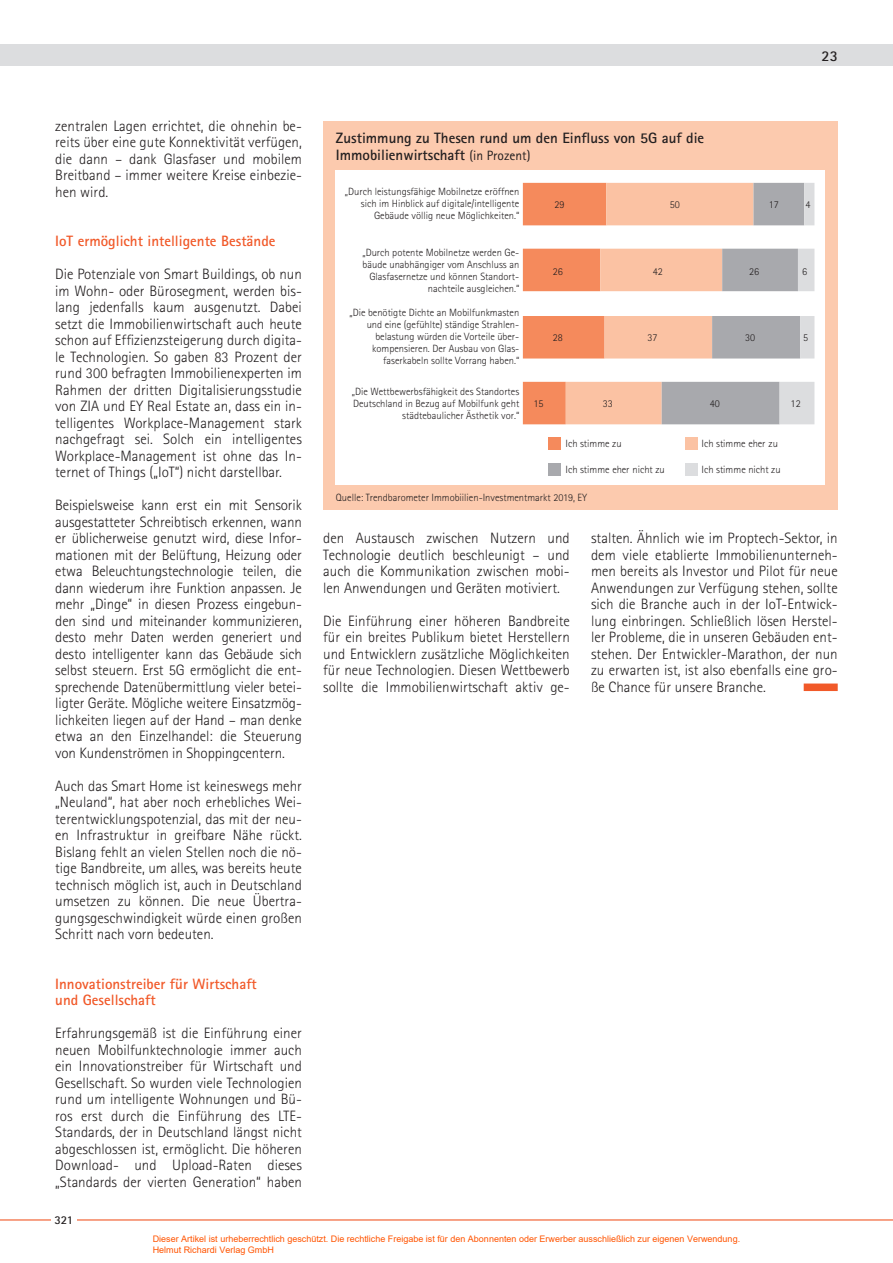
<style>
.page{position:relative;width:893px;height:1263px;background:#fff}
.page>*{position:absolute;margin:0;border:0;box-sizing:border-box;transform-origin:0 0}
.t1{font:300 15px/16.5px "Rotis Sans Serif";color:#231f20;text-align:justify}
.t2{font:700 15px/16.5px "Rotis Sans Serif";color:#231f20}
.t3{font:700 15px/16.5px "Rotis Sans Serif";color:#f15929}
.t4{font:700 12px "Rotis Sans Serif";color:#231f20}
.t5{font:300 10.5px/12px "Rotis Sans Serif";color:#231f20;text-align:right}
.t6{font:9px/10.8px "Arial";color:#ff5400}
.s1{font-weight:400;font-size:13.5px}
</style>
<div class="page">
<hr style="left:0;top:1219px;width:893px;height:1px;background:#f15929">
<div style="left:0;top:45px;width:893px;height:21px;background:#dcdddf"></div>
<div style="left:51px;top:1214px;width:26px;height:13px;background:#fff"></div>
<div style="left:804px;top:683px;width:34px;height:8px;background:#f15929"></div>
<div style="left:323px;top:121px;width:515px;height:389px;background:#fccaae"></div>
<div style="left:336px;top:170px;width:489px;height:315px;background:#fff"></div>
<svg style="left:523px;top:183px;width:291px;height:241px"></svg>
<div style="left:548px;top:437px;width:13px;height:12px;background:#f58a5c"></div>
<div style="left:548px;top:463px;width:13px;height:13px;background:#a8a9ad"></div>
<div style="left:685px;top:463px;width:12px;height:13px;background:#dcdddf"></div>
<div style="left:685px;top:437px;width:12px;height:12px;background:#fbc2a3"></div>
<p class="t2" style="left:822px;top:47px;width:18px">23</p>
<p class="t1" style="left:55px;top:117px;width:248px">zentralen Lagen errichtet, die ohnehin be&shy;reits über eine gute Konnektivität verfügen, die dann – dank Glasfaser und mobilem Breitband – immer weitere Kreise einbezie&shy;hen wird.</p>
<p class="t3" style="left:55px;top:232px;width:222px">IoT ermöglicht intelligente Bestände</p>
<p class="t1" style="left:55px;top:266px;width:248px">Die Potenziale von Smart Buildings, ob nun im Wohn- oder Bürosegment, werden bis&shy;lang jedenfalls kaum ausgenutzt. Dabei setzt die Immobilienwirtschaft auch heute schon auf Effizienzsteigerung durch digita&shy;le Technologien. So gaben 83 Prozent der rund 300 befragten Immobilienexperten im Rahmen der dritten Digitalisierungsstudie von ZIA und EY Real Estate an, dass ein in&shy;telligentes Workplace-Management stark nachgefragt sei. Solch ein intelligentes Workplace-Management ist ohne das In&shy;ternet of Things („IoT“) nicht darstellbar.</p>
<p class="t1" style="left:55px;top:497px;width:248px">Beispielsweise kann erst ein mit Sensorik ausgestatteter Schreibtisch erkennen, wann er üblicherweise genutzt wird, diese Infor&shy;mationen mit der Belüftung, Heizung oder etwa Beleuchtungstechnologie teilen, die dann wiederum ihre Funktion anpassen. Je mehr „Dinge“ in diesen Prozess eingebun&shy;den sind und miteinander kommunizieren, desto mehr Daten werden generiert und desto intelligenter kann das Gebäude sich selbst steuern. Erst 5G ermöglicht die ent&shy;sprechende Datenübermittlung vieler betei&shy;ligter Geräte. Mögliche weitere Einsatzmög&shy;lichkeiten liegen auf der Hand – man denke etwa an den Einzelhandel: die Steuerung von Kundenströmen in Shoppingcentern.</p>
<p class="t1" style="left:55px;top:777px;width:248px">Auch das Smart Home ist keineswegs mehr „Neuland“, hat aber noch erhebliches Wei&shy;terentwicklungspotenzial, das mit der neu&shy;en Infrastruktur in greifbare Nähe rückt.<br>Bislang fehlt an vielen Stellen noch die nö&shy;tige Bandbreite, um alles, was bereits heute technisch möglich ist, auch in Deutschland umsetzen zu können. Die neue Übertra&shy;gungsgeschwindigkeit würde einen großen Schritt nach vorn bedeuten.</p>
<p class="t3" style="left:55px;top:975px;width:203px">Innovationstreiber für Wirtschaft und Gesellschaft</p>
<p class="t1" style="left:55px;top:1025px;width:248px">Erfahrungsgemäß ist die Einführung einer neuen Mobilfunktechnologie immer auch ein Innovationstreiber für Wirtschaft und Gesellschaft. So wurden viele Technologien rund um intelligente Wohnungen und Bü&shy;ros erst durch die Einführung des LTE-Standards, der in Deutschland längst nicht abgeschlossen ist, ermöglicht. Die höheren Download- und Upload-Raten dieses „Standards der vierten Generation“ haben</p>
<p class="t4" style="left:54px;top:1212px;width:20px">321</p>
<p class="t2" style="left:336px;top:130px;width:370px">Zustimmung zu Thesen rund um den Einfluss von 5G auf die<br>Immobilienwirtschaft <span class="s1">(in Prozent)</span></p>
<p class="t5" style="left:345px;top:185px;width:176px">„Durch leistungsfähige Mobilnetze eröffnen sich im Hinblick auf digitale/intelligente<br>Gebäude völlig neue Möglichkeiten.“</p>
<p class="t5" style="left:362px;top:247px;width:158px">„Durch potente Mobilnetze werden Ge&shy;bäude unabhängiger vom Anschluss an Glasfasernetze und können Standort&shy;nachteile ausgleichen.“</p>
<p class="t5" style="left:349px;top:306px;width:171px">„Die benötigte Dichte an Mobilfunkmasten und eine (gefühlte) ständige Strahlen&shy;belastung würden die Vorteile über&shy;kompensieren. Der Ausbau von Glas&shy;faserkabeln sollte Vorrang haben.“</p>
<p class="t5" style="left:352px;top:385px;width:169px">„Die Wettbewerbsfähigkeit des Standortes<br>Deutschland in Bezug auf Mobilfunk geht städtebaulicher Ästhetik vor.“</p>
<p class="t5" style="left:554px;top:198px;width:12px">29</p>
<p class="t5" style="left:553px;top:266px;width:12px">26</p>
<p class="t5" style="left:553px;top:332px;width:12px">28</p>
<p class="t5" style="left:533px;top:397px;width:12px">15</p>
<p class="t5" style="left:603px;top:397px;width:12px">33</p>
<p class="t5" style="left:670px;top:198px;width:12px">50</p>
<p class="t5" style="left:653px;top:266px;width:12px">42</p>
<p class="t5" style="left:647px;top:332px;width:12px">37</p>
<p class="t5" style="left:710px;top:397px;width:12px">40</p>
<p class="t5" style="left:769px;top:198px;width:12px">17</p>
<p class="t5" style="left:749px;top:266px;width:12px">26</p>
<p class="t5" style="left:745px;top:332px;width:12px">30</p>
<p class="t5" style="left:566px;top:437px;width:58px">Ich stimme zu</p>
<p class="t5" style="left:566px;top:463px;width:101px">Ich stimme eher nicht zu</p>
<p class="t5" style="left:702px;top:463px;width:80px">Ich stimme nicht zu</p>
<p class="t5" style="left:702px;top:437px;width:78px">Ich stimme eher zu</p>
<p class="t5" style="left:336px;top:492px;width:253px">Quelle: Trendbarometer Immobiilien-Investmentmarkt 2019, EY</p>
<p class="t5" style="left:806px;top:198px;width:7px">4</p>
<p class="t5" style="left:802px;top:266px;width:7px">6</p>
<p class="t5" style="left:803px;top:332px;width:7px">5</p>
<p class="t5" style="left:791px;top:397px;width:12px">12</p>
<p class="t1" style="left:323px;top:530px;width:248px">den Austausch zwischen Nutzern und Technologie deutlich beschleunigt – und auch die Kommunikation zwischen mobi&shy;len Anwendungen und Geräten motiviert.</p>
<p class="t1" style="left:323px;top:612px;width:248px">Die Einführung einer höheren Bandbreite für ein breites Publikum bietet Herstellern und Entwicklern zusätzliche Möglichkeiten für neue Technologien. Diesen Wettbewerb sollte die Immobilienwirtschaft aktiv ge-</p>
<p class="t1" style="left:591px;top:530px;width:248px">stalten. Ähnlich wie im Proptech-Sektor, in dem viele etablierte Immobilienunterneh&shy;men bereits als Investor und Pilot für neue Anwendungen zur Verfügung stehen, sollte sich die Branche auch in der IoT-Entwick&shy;lung einbringen. Schließlich lösen Herstel&shy;ler Probleme, die in unseren Gebäuden ent&shy;stehen. Der Entwickler-Marathon, der nun zu erwarten ist, ist also ebenfalls eine gro&shy;ße Chance für unsere Branche.</p>
<p class="t6" style="left:153px;top:1233px;width:589px">Dieser Artikel ist urheberrechtlich geschützt. Die rechtliche Freigabe ist für den Abonnenten oder Erwerber ausschließlich zur eigenen Verwendung.<br>Helmut Richardi Verlag GmbH</p>
</div>
